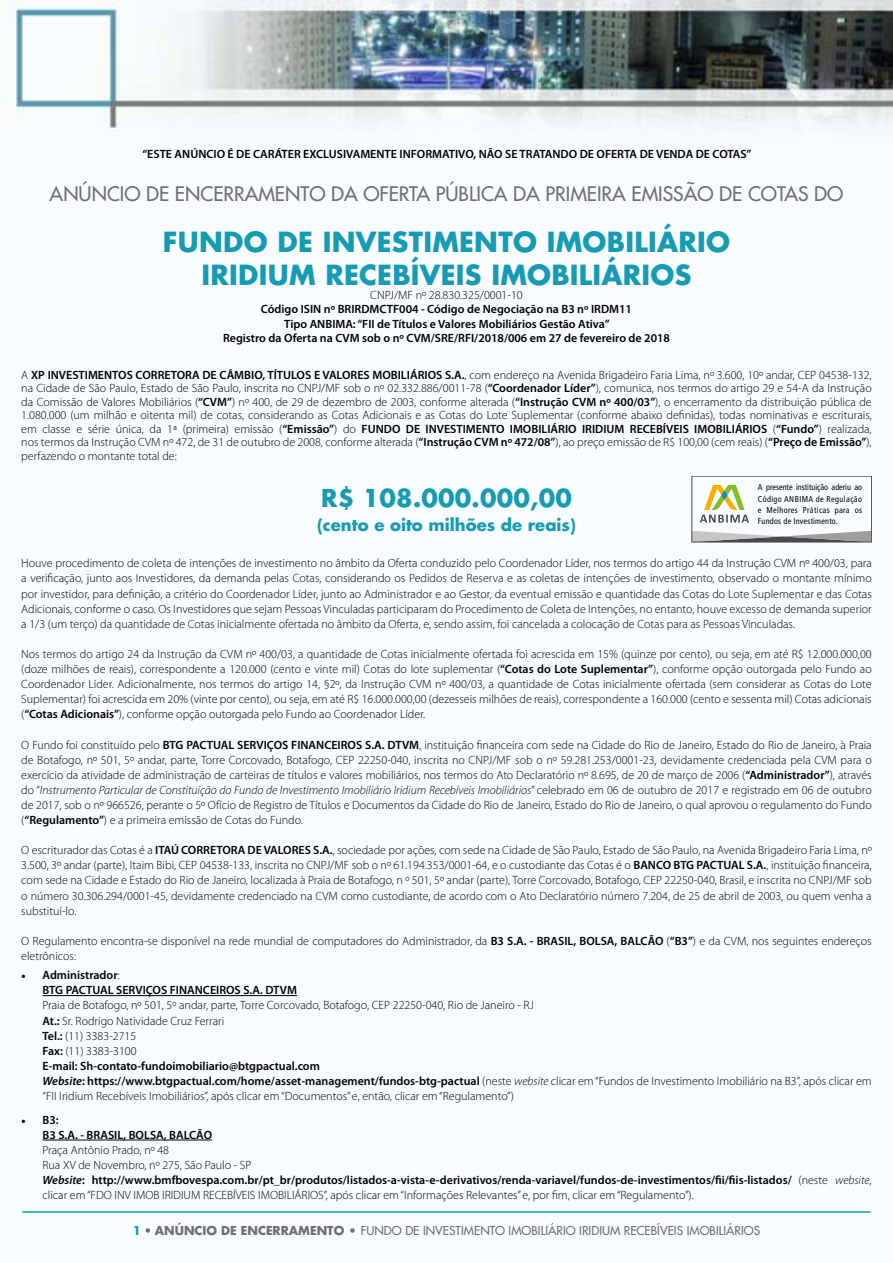
<style>
.page{position:relative;width:893px;height:1263px;background:#fff}
.page>*{position:absolute;margin:0;border:0;box-sizing:border-box;transform-origin:0 0}
.t1{font:700 27px/33px "Futura";letter-spacing:.01em;color:#159bb3;text-align:center}
.t2{font:700 24px "Futura";letter-spacing:.01em;color:#159bb3}
.t3{font:19.5px "Futura";color:#706f6f}
.t4{font:700 16.5px "Futura";color:#159bb3}
.t5{font:300 12px/15.1px "Myriad Pro";color:#000;text-align:justify}
.t6{font:600 12px/15.1px "Myriad Pro";color:#000}
.t7{font:12px "Futura";color:#706f6f}
.t8{font:condensed 8.55px/11.2px "Frutiger";letter-spacing:.045em;color:#000;text-align:justify;scale:.95 1}
.s1{font-weight:600}
.s2{font-style:italic}
.s3{font-family:"Minion Pro"}
.s4{font-weight:300}
.s5{font-weight:600;font-style:italic}
.s6{font-weight:700;color:#159bb3}
.s7{font-weight:700}
</style>
<div class="page">
<img style="left:0;top:0;width:893px;height:1141px">
<hr style="left:22px;top:1211px;width:849px;height:2px;background:#159bb3">
<hr style="left:43px;top:995px;width:254px;height:1px;background:#000">
<hr style="left:43px;top:1140px;width:169px;height:1px;background:#000">
<svg style="left:700px;top:485px;width:49px;height:38px"></svg>
<svg style="left:694px;top:531px;width:176px;height:9px"></svg>
<div style="left:692px;top:476px;width:180px;height:66px;border:1px solid #4a4a49"></div>
<p class="t6" style="left:142px;top:146px;width:611px">“ESTE ANÚNCIO É DE CARÁTER EXCLUSIVAMENTE INFORMATIVO, NÃO SE TRATANDO DE OFERTA DE VENDA DE COTAS”</p>
<h3 class="t3" style="left:50px;top:181px;width:795px">ANÚNCIO DE ENCERRAMENTO DA OFERTA PÚBLICA DA PRIMEIRA EMISSÃO DE COTAS DO</h3>
<h1 class="t1" style="left:163px;top:224px;width:569px">FUNDO DE INVESTIMENTO IMOBILIÁRIO<br>IRIDIUM RECEBÍVEIS IMOBILIÁRIOS</h1>
<p class="t5" style="left:370px;top:288px;width:154px">CNPJ/MF nº 28.830.325/0001-10</p>
<p class="t6" style="left:223px;top:302px;width:448px;line-height:14.4px;text-align:center">Código ISIN nº BRIRDMCTF004 - Código de Negociação na B3 nº IRDM11<br>Tipo ANBIMA: “FII de Títulos e Valores Mobiliários Gestão Ativa”<br>Registro da Oferta na CVM sob o nº CVM/SRE/RFI/2018/006 em 27 de fevereiro de 2018</p>
<p class="t5" style="left:21px;top:368px;width:852px;line-height:13.5px">A <span class="s1">XP INVESTIMENTOS CORRETORA DE CÂMBIO, TÍTULOS E VALORES MOBILIÁRIOS S.A.</span>, com endereço na Avenida Brigadeiro Faria Lima, nº 3.600, 10º andar, CEP 04538-132, na Cidade de São Paulo, Estado de São Paulo, inscrita no CNPJ/MF sob o nº 02.332.886/0011-78 (<span class="s1">“Coordenador Líder”</span>), comunica, nos termos do artigo 29 e 54-A da Instrução da Comissão de Valores Mobiliários (<span class="s1">“CVM”</span>) nº 400, de 29 de dezembro de 2003, conforme alterada (<span class="s1">“Instrução CVM nº 400/03”</span>), o encerramento da distribuição pública de 1.080.000 (um milhão e oitenta mil) de cotas, considerando as Cotas Adicionais e as Cotas do Lote Suplementar (conforme abaixo definidas), todas nominativas e escriturais, em classe e série única, da 1ª (primeira) emissão (<span class="s1">“Emissão”</span>) do <span class="s1">FUNDO DE INVESTIMENTO IMOBILIÁRIO IRIDIUM RECEBÍVEIS IMOBILIÁRIOS</span> (<span class="s1">“Fundo”</span>) realizada, nos termos da Instrução CVM nº 472, de 31 de outubro de 2008, conforme alterada (<span class="s1">“Instrução CVM nº 472/08”</span>), ao preço emissão de R$ 100,00 (cem reais) (<span class="s1">“Preço de Emissão”</span>), perfazendo o montante total de:</p>
<h2 class="t2" style="left:321px;top:481px;width:252px">R$ 108.000.000,00</h2>
<h3 class="t4" style="left:317px;top:513px;width:260px">(cento e oito milhões de reais)</h3>
<p class="t8" style="left:758px;top:482px;width:111px">A presente instituição aderiu ao Código ANBIMA de Regulação e Melhores Práticas para os Fundos de Investimento.</p>
<p class="t5" style="left:21px;top:556px;width:852px">Houve procedimento de coleta de intenções de investimento no âmbito da Oferta conduzido pelo Coordenador Líder, nos termos do artigo 44 da Instrução CVM nº 400/03, para a verificação, junto aos Investidores, da demanda pelas Cotas, considerando os Pedidos de Reserva e as coletas de intenções de investimento, observado o montante mínimo por investidor, para definição, a critério do Coordenador Líder, junto ao Administrador e ao Gestor, da eventual emissão e quantidade das Cotas do Lote Suplementar e das Cotas Adicionais, conforme o caso. Os Investidores que sejam Pessoas Vinculadas participaram do Procedimento de Coleta de Intenções, no entanto, houve excesso de demanda superior a 1/3 (um terço) da quantidade de Cotas inicialmente ofertada no âmbito da Oferta, e, sendo assim, foi cancelada a colocação de Cotas para as Pessoas Vinculadas.</p>
<p class="t5" style="left:21px;top:646px;width:852px">Nos termos do artigo 24 da Instrução da CVM nº 400/03, a quantidade de Cotas inicialmente ofertada foi acrescida em 15% (quinze por cento), ou seja, em até R$ 12.000.000,00 (doze milhões de reais), correspondente a 120.000 (cento e vinte mil) Cotas do lote suplementar (<span class="s1">“Cotas do Lote Suplementar”</span>), conforme opção outorgada pelo Fundo ao Coordenador Líder. Adicionalmente, nos termos do artigo 14, §2º, da Instrução CVM nº 400/03, a quantidade de Cotas inicialmente ofertada (sem considerar as Cotas do Lote Suplementar) foi acrescida em 20% (vinte por cento), ou seja, em até R$ 16.000.000,00 (dezesseis milhões de reais), correspondente a 160.000 (cento e sessenta mil) Cotas adicionais (<span class="s1">“Cotas Adicionais”</span>), conforme opção outorgada pelo Fundo ao Coordenador Líder.</p>
<p class="t5" style="left:21px;top:737px;width:852px">O Fundo foi constituído pelo <span class="s1">BTG PACTUAL SERVIÇOS FINANCEIROS S.A. DTVM</span>, instituição financeira com sede na Cidade do Rio de Janeiro, Estado do Rio de Janeiro, à Praia de Botafogo, nº 501, 5º andar, parte, Torre Corcovado, Botafogo, CEP 22250-040, inscrita no CNPJ/MF sob o nº 59.281.253/0001-23, devidamente credenciada pela CVM para o exercício da atividade de administração de carteiras de títulos e valores mobiliários, nos termos do Ato Declaratório nº 8.695, de 20 de março de 2006 (<span class="s1">“Administrador”</span>), através do “<span class="s2">Instrumento Particular de Constituição do Fundo de Investimento Imobiliário Iridium Recebíveis Imobiliários</span>” celebrado em 06 de outubro de 2017 e registrado em 06 de outubro de 2017, sob o nº 966526, perante o 5º Ofício de Registro de Títulos e Documentos da Cidade do Rio de Janeiro, Estado do Rio de Janeiro, o qual aprovou o regulamento do Fundo (<span class="s1">“Regulamento”</span>) e a primeira emissão de Cotas do Fundo.</p>
<p class="t5" style="left:21px;top:843px;width:852px">O escriturador das Cotas é a <span class="s1">ITAÚ CORRETORA DE VALORES S.A.</span>, sociedade por ações, com sede na Cidade de São Paulo, Estado de São Paulo, na Avenida Brigadeiro Faria Lima, nº 3.500, 3º andar (parte), Itaim Bibi, CEP 04538-133, inscrita no CNPJ/MF sob o nº 61.194.353/0001-64, e o custodiante das Cotas é o <span class="s1">BANCO BTG PACTUAL S.A.</span>, instituição financeira, com sede na Cidade e Estado do Rio de Janeiro, localizada à Praia de Botafogo, n º 501, 5º andar (parte), Torre Corcovado, Botafogo, CEP 22250-040, Brasil, e inscrita no CNPJ/MF sob o número 30.306.294/0001-45, devidamente credenciado na CVM como custodiante, de acordo com o Ato Declaratório número 7.204, de 25 de abril de 2003, ou quem venha a substituí-lo.</p>
<p class="t5" style="left:21px;top:933px;width:852px">O Regulamento encontra-se disponível na rede mundial de computadores do Administrador, da <span class="s1">B3 S.A. - BRASIL, BOLSA, BALCÃO</span> (<span class="s1">“B3”</span>) e da CVM, nos seguintes endereços eletrônicos:</p>
<p class="t6" style="left:43px;top:968px;width:256px;text-indent:-21px"><span class="s3">•</span> Administrador<span class="s4">:<br></span>BTG PACTUAL SERVIÇOS FINANCEIROS S.A. DTVM</p>
<p class="t5" style="left:43px;top:998px;width:831px;text-align:left">Praia de Botafogo, nº 501, 5º andar, parte, Torre Corcovado, Botafogo, CEP 22250-040, Rio de Janeiro - RJ<br><span class="s1">At.:</span> Sr. Rodrigo Natividade Cruz Ferrari<br><span class="s1">Tel.:</span> (11) 3383-2715<br><span class="s1">Fax:</span> (11) 3383-3100<br><span class="s1">E-mail: Sh-contato-fundoimobiliario@btgpactual.com<br></span><span class="s5">Website</span><span class="s1">: https://www.btgpactual.com/home/asset-management/fundos-btg-pactual</span> (neste <span class="s2">website</span> clicar em “Fundos de Investimento Imobiliário na B3”, após clicar em “FII Iridium Recebíveis Imobiliários”, após clicar em “Documentos” e, então, clicar em “Regulamento”)</p>
<p class="t6" style="left:43px;top:1112px;width:171px;text-indent:-21px"><span class="s3">•</span> B3:<br>B3 S.A. - BRASIL, BOLSA, BALCÃO</p>
<p class="t5" style="left:43px;top:1142px;width:831px;text-align:left">Praça Antônio Prado, nº 48<br>Rua XV de Novembro, nº 275, São Paulo - SP<br><span class="s5">Website</span><span class="s1">: http://www.bmfbovespa.com.br/pt_br/produtos/listados-a-vista-e-derivativos/renda-variavel/fundos-de-investimentos/fii/fiis-listados/</span> (neste <span class="s2">website</span>, clicar em “FDO INV IMOB IRIDIUM RECEBÍVEIS IMOBILIÁRIOS”, após clicar em “Informações Relevantes” e, por fim, clicar em “Regulamento”).</p>
<p class="t7" style="left:133px;top:1223px;width:629px"><span class="s6">1</span> • <span class="s7">ANÚNCIO DE ENCERRAMENTO •</span> FUNDO DE INVESTIMENTO IMOBILIÁRIO IRIDIUM RECEBÍVEIS IMOBILIÁRIOS</p>
</div>
